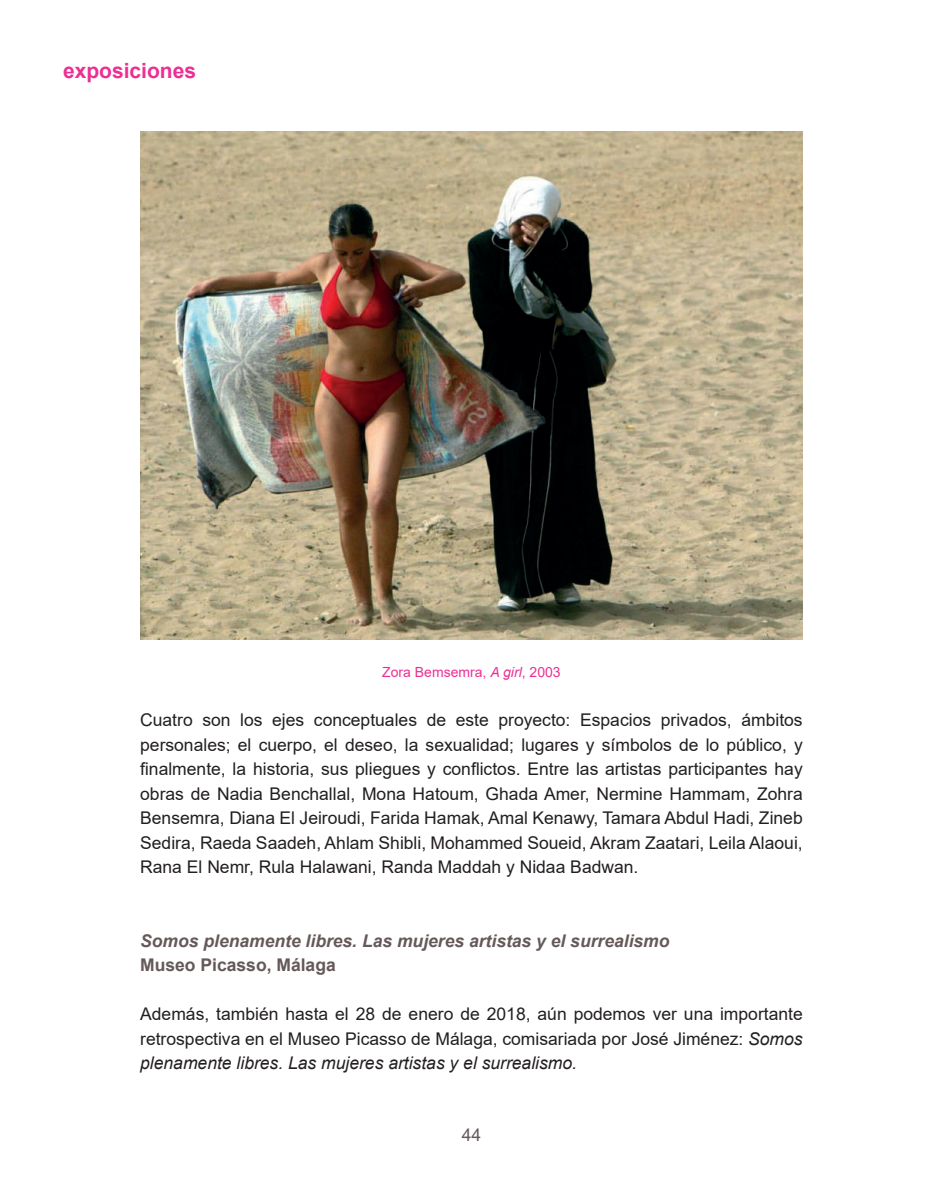
<style>
.page{position:relative;width:943px;height:1191px;background:#fff}
.page>*{position:absolute;margin:0;border:0;box-sizing:border-box;transform-origin:0 0}
.t1{font:700 21px "Arial";color:#ed2f94}
.t2{font:17.5px/24.5px "Arial";color:#231f20;text-align:justify}
.t3{font:italic 700 17.5px "Arial";color:#655959}
.t4{font:700 17.5px "Arial";color:#655959}
.t5{font:17.5px "Arial";color:#655959}
.t6{font:14px "Arial";color:#ed2f94}
.s1{font-style:italic}
</style>
<div class="page">
<img style="left:140px;top:131px;width:662px;height:509px">
<p class="t1" style="left:63px;top:56px;width:135px">exposiciones</p>
<p class="t6" style="left:382px;top:662px;width:180px">Zora Bemsemra, <span class="s1">A girl</span>, 2003</p>
<p class="t2" style="left:140px;top:707px;width:664px">Cuatro son los ejes conceptuales de este proyecto: Espacios privados, ámbitos personales; el cuerpo, el deseo, la sexualidad; lugares y símbolos de lo público, y finalmente, la historia, sus pliegues y conflictos. Entre las artistas participantes hay obras de Nadia Benchallal, Mona Hatoum, Ghada Amer, Nermine Hammam, Zohra Bensemra, Diana El Jeiroudi, Farida Hamak, Amal Kenawy, Tamara Abdul Hadi, Zineb Sedira, Raeda Saadeh, Ahlam Shibli, Mohammed Soueid, Akram Zaatari, Leila Alaoui, Rana El Nemr, Rula Halawani, Randa Maddah y Nidaa Badwan.</p>
<p class="t3" style="left:140px;top:929px;width:531px">Somos plenamente libres. Las mujeres artistas y el surrealismo</p>
<p class="t4" style="left:140px;top:952px;width:197px">Museo Picasso, Málaga</p>
<p class="t2" style="left:140px;top:1001px;width:664px">Además, también hasta el 28 de enero de 2018, aún podemos ver una importante retrospectiva en el Museo Picasso de Málaga, comisariada por José Jiménez: <span class="s1">Somos plenamente libres. Las mujeres artistas y el surrealismo.</span></p>
<p class="t5" style="left:462px;top:1122px;width:21px">44</p>
</div>
